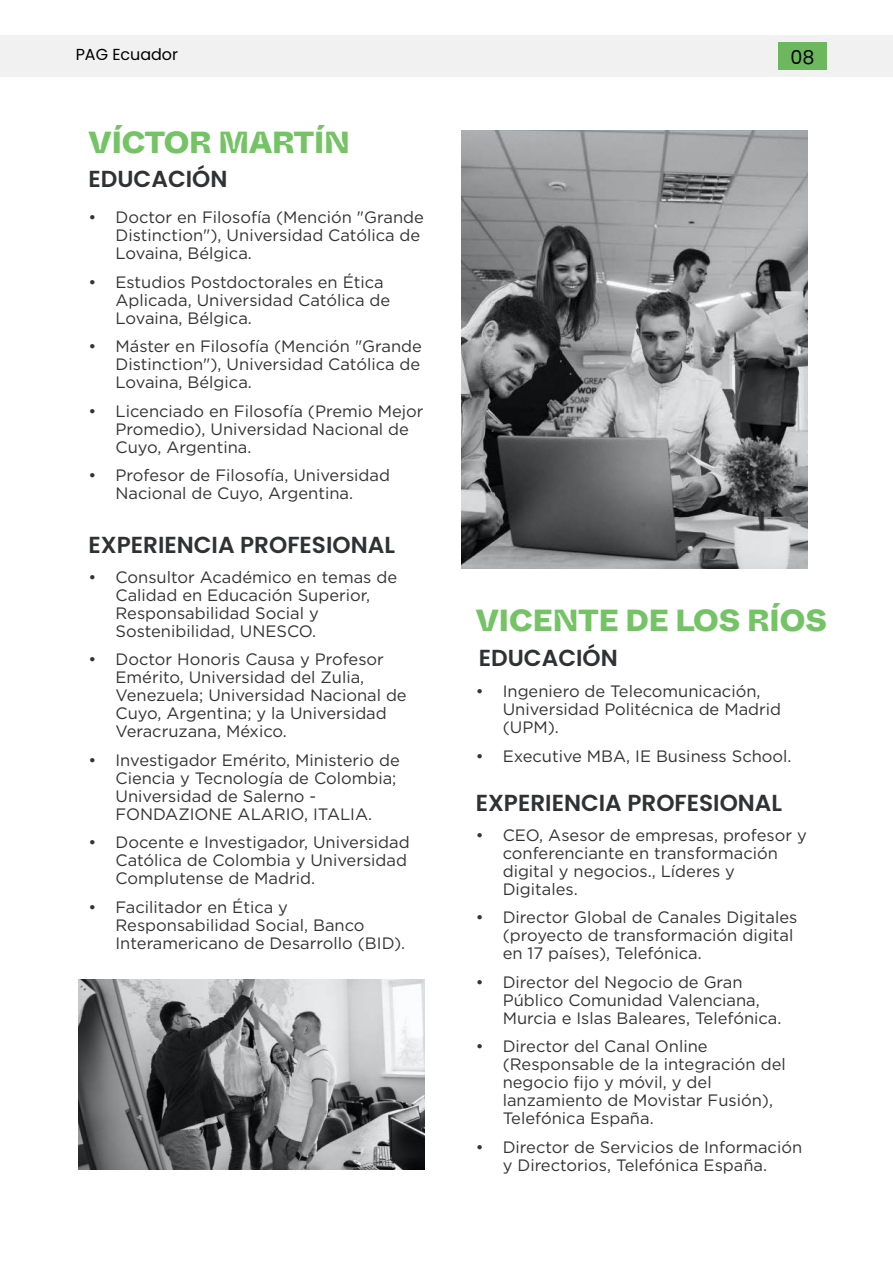
<style>
.page{position:relative;width:893px;height:1263px;background:#fff}
.page>*{position:absolute;margin:0;border:0;box-sizing:border-box;transform-origin:0 0}
.t1{font:800 30.45px "Whyte Inktrap";color:#74c365}
.t2{font:600 23.25px "Poppins";color:#303135}
.t3{font:19.2px "Poppins";color:#000}
.t4{font:16.5px/18px "Gotham";color:#333}
.t5{font:15.9px "Poppins";color:#000}
</style>
<div class="page">
<svg style="left:79px;top:980px;width:346px;height:189px;background:#868788"></svg>
<svg style="left:462px;top:131px;width:346px;height:438px;background:#838485"></svg>
<div style="left:0;top:35px;width:893px;height:41px;background:#f1f1f2"></div>
<div style="left:778px;top:42px;width:49px;height:28px;background:#6db85f"></div>
<p class="t5" style="left:76px;top:45px;width:104px">PAG Ecuador</p>
<p class="t3" style="left:791px;top:46px;width:26px">08</p>
<h1 class="t1" style="left:89px;top:118px;width:263px">VÍCTOR MARTÍN</h1>
<h2 class="t2" style="left:89px;top:165px;width:140px">EDUCACIÓN</h2>
<p class="t4" style="left:116px;top:208px;width:310px;text-indent:-27px">• Doctor en Filosofía (Mención "Grande<br>Distinction"), Universidad Católica de<br>Lovaina, Bélgica.</p>
<p class="t4" style="left:116px;top:273px;width:276px;text-indent:-27px">• Estudios Postdoctorales en Ética<br>Aplicada, Universidad Católica de<br>Lovaina, Bélgica.</p>
<p class="t4" style="left:116px;top:337px;width:308px;text-align:justify;text-indent:-27px">• Máster en Filosofía (Mención "Grande Distinction"), Universidad Católica de Lovaina, Bélgica.</p>
<p class="t4" style="left:116px;top:402px;width:310px;text-indent:-27px">• Licenciado en Filosofía (Premio Mejor<br>Promedio), Universidad Nacional de<br>Cuyo, Argentina.</p>
<p class="t4" style="left:89px;top:466px;width:303px;text-align:center">• Profesor de Filosofía, Universidad<br>Nacional de Cuyo, Argentina.</p>
<h2 class="t2" style="left:89px;top:531px;width:308px">EXPERIENCIA PROFESIONAL</h2>
<p class="t4" style="left:116px;top:567px;width:283px;text-indent:-27px">• Consultor Académico en temas de<br>Calidad en Educación Superior,<br>Responsabilidad Social y<br>Sostenibilidad, UNESCO.</p>
<p class="t4" style="left:116px;top:650px;width:293px;text-indent:-27px">• Doctor Honoris Causa y Profesor<br>Emérito, Universidad del Zulia,<br>Venezuela; Universidad Nacional de<br>Cuyo, Argentina; y la Universidad<br>Veracruzana, México.</p>
<p class="t4" style="left:116px;top:750px;width:286px;text-indent:-27px">• Investigador Emérito, Ministerio de<br>Ciencia y Tecnología de Colombia;<br>Universidad de Salerno -<br>FONDAZIONE ALARIO, ITALIA.</p>
<p class="t4" style="left:116px;top:833px;width:296px;text-indent:-27px">• Docente e Investigador, Universidad<br>Católica de Colombia y Universidad<br>Complutense de Madrid.</p>
<p class="t4" style="left:116px;top:897px;width:291px;text-indent:-27px">• Facilitador en Ética y<br>Responsabilidad Social, Banco<br>Interamericano de Desarrollo (BID).</p>
<h1 class="t1" style="left:476px;top:597px;width:353px">VICENTE DE LOS RÍOS</h1>
<h2 class="t2" style="left:479px;top:644px;width:140px">EDUCACIÓN</h2>
<p class="t4" style="left:503px;top:682px;width:280px;text-indent:-27px">• Ingeniero de Telecomunicación,<br>Universidad Politécnica de Madrid (UPM).</p>
<p class="t4" style="left:476px;top:747px;width:317px">• Executive MBA, IE Business School.</p>
<h2 class="t2" style="left:476px;top:789px;width:308px">EXPERIENCIA PROFESIONAL</h2>
<p class="t4" style="left:503px;top:825px;width:306px;text-indent:-27px">• CEO, Asesor de empresas, profesor y conferenciante en transformación digital y negocios., Líderes y<br>Digitales.</p>
<p class="t4" style="left:503px;top:908px;width:296px;text-indent:-27px">• Director Global de Canales Digitales (proyecto de transformación digital en 17 países), Telefónica.</p>
<p class="t4" style="left:503px;top:972px;width:280px;text-indent:-27px">• Director del Negocio de Gran<br>Público Comunidad Valenciana,<br>Murcia e Islas Baleares, Telefónica.</p>
<p class="t4" style="left:503px;top:1037px;width:285px;text-indent:-27px">• Director del Canal Online (Responsable de la integración del negocio fijo y móvil, y del lanzamiento de Movistar Fusión),<br>Telefónica España.</p>
<p class="t4" style="left:476px;top:1137px;width:328px;text-align:center">• Director de Servicios de Información y Directorios, Telefónica España.</p>
</div>
